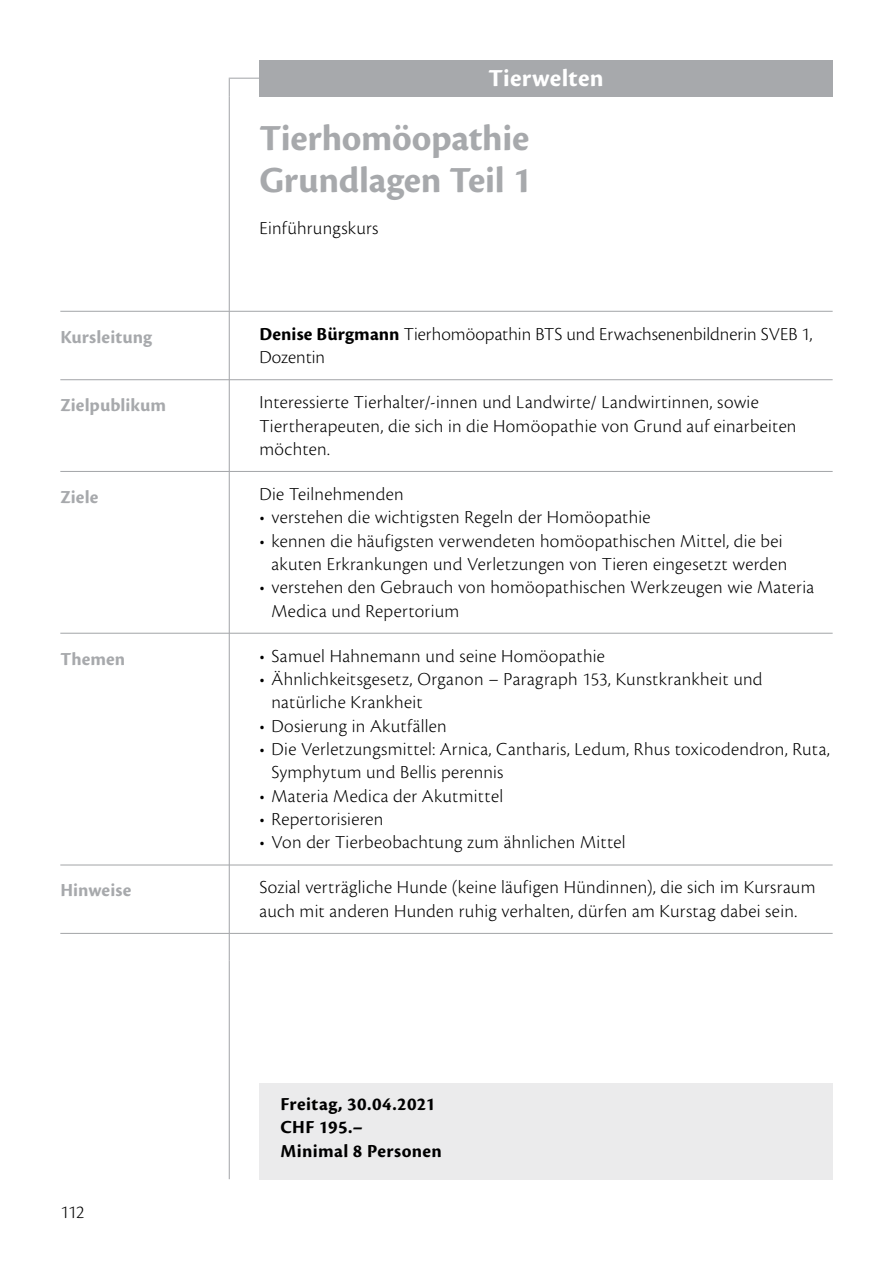
<style>
.page{position:relative;width:893px;height:1263px;background:#fff}
.page>*{position:absolute;margin:0;border:0;box-sizing:border-box;transform-origin:0 0}
.t1{font:700 38.25px/42.2px "Cronos Pro";letter-spacing:-.005em;color:#a7a9ac}
.t2{font:700 25.5px "Cronos Pro";letter-spacing:.01em;color:#fff}
.t3{font:300 19.05px/23.4px "Cronos Pro";letter-spacing:.015em;color:#000}
.t4{font:700 19.05px "Cronos Pro";letter-spacing:.005em;color:#a7a9ac}
.t5{font:700 19.05px/23.4px "Cronos Pro";letter-spacing:.02em;color:#000}
.s1{font-weight:700}
</style>
<div class="page">
<div style="left:259px;top:60px;width:574px;height:36px;background:#a7a9ac"></div>
<svg style="left:229px;top:79px;width:1px;height:17px"></svg>
<hr style="left:229px;top:96px;width:1px;height:215px;background:#a7a9ac">
<hr style="left:229px;top:78px;width:30px;height:1px;background:#a7a9ac">
<hr style="left:229px;top:311px;width:1px;height:649px;background:#a7a9ac">
<hr style="left:229px;top:960px;width:1px;height:219px;background:#a7a9ac">
<hr style="left:229px;top:933px;width:604px;height:1px;background:#a7a9ac">
<hr style="left:229px;top:864px;width:604px;height:1px;background:#a7a9ac">
<hr style="left:229px;top:633px;width:604px;height:1px;background:#a7a9ac">
<hr style="left:60px;top:379px;width:169px;height:1px;background:#a7a9ac">
<hr style="left:60px;top:471px;width:169px;height:1px;background:#a7a9ac">
<hr style="left:60px;top:633px;width:169px;height:1px;background:#a7a9ac">
<hr style="left:229px;top:471px;width:604px;height:1px;background:#a7a9ac">
<hr style="left:229px;top:311px;width:604px;height:1px;background:#a7a9ac">
<hr style="left:229px;top:379px;width:604px;height:1px;background:#a7a9ac">
<hr style="left:60px;top:864px;width:169px;height:1px;background:#a7a9ac">
<hr style="left:60px;top:933px;width:169px;height:1px;background:#a7a9ac">
<hr style="left:60px;top:311px;width:169px;height:1px;background:#a7a9ac">
<div style="left:259px;top:1083px;width:574px;height:96px;background:#ebebec"></div>
<h2 class="t2" style="left:488px;top:64px;width:117px">Tierwelten</h2>
<h1 class="t1" style="left:259px;top:118px;width:274px">Tierhomöopathie<br>Grundlagen Teil 1</h1>
<p class="t3" style="left:259px;top:217px;width:121px">Einführungskurs</p>
<p class="t4" style="left:60px;top:326px;width:93px">Kursleitung</p>
<p class="t3" style="left:259px;top:322px;width:555px"><span class="s1">Denise Bürgmann</span> Tierhomöopathin BTS und Erwachsenenbildnerin SVEB 1,<br>Dozentin</p>
<p class="t4" style="left:60px;top:394px;width:107px">Zielpublikum</p>
<p class="t3" style="left:259px;top:390px;width:539px">Interessierte Tierhalter/-innen und Landwirte/ Landwirtinnen, sowie<br>Tiertherapeuten, die sich in die Homöopathie von Grund auf einarbeiten möchten.</p>
<p class="t4" style="left:60px;top:486px;width:40px">Ziele</p>
<p class="t3" style="left:259px;top:482px;width:146px">Die Teilnehmenden</p>
<p class="t3" style="left:259px;top:506px;width:393px">• verstehen die wichtigsten Regeln der Homöopathie</p>
<p class="t3" style="left:259px;top:529px;width:529px;text-align:right">• kennen die häufigsten verwendeten homöopathischen Mittel, die bei akuten Erkrankungen und Verletzungen von Tieren eingesetzt werden</p>
<p class="t3" style="left:272px;top:576px;width:544px;text-indent:-12px">• verstehen den Gebrauch von homöopathischen Werkzeugen wie Materia<br>Medica und Repertorium</p>
<p class="t4" style="left:60px;top:648px;width:66px">Themen</p>
<p class="t3" style="left:259px;top:644px;width:347px">• Samuel Hahnemann und seine Homöopathie</p>
<p class="t3" style="left:272px;top:667px;width:493px;text-indent:-12px">• Ähnlichkeitsgesetz, Organon – Paragraph 153, Kunstkrankheit und natürliche Krankheit</p>
<p class="t3" style="left:259px;top:714px;width:189px">• Dosierung in Akutfällen</p>
<p class="t3" style="left:272px;top:737px;width:560px;text-indent:-12px">• Die Verletzungsmittel: Arnica, Cantharis, Ledum, Rhus toxicodendron, Ruta,<br>Symphytum und Bellis perennis</p>
<p class="t3" style="left:259px;top:784px;width:245px">• Materia Medica der Akutmittel</p>
<p class="t3" style="left:259px;top:807px;width:125px">• Repertorisieren</p>
<p class="t3" style="left:259px;top:831px;width:368px">• Von der Tierbeobachtung zum ähnlichen Mittel</p>
<p class="t4" style="left:60px;top:879px;width:72px">Hinweise</p>
<p class="t3" style="left:259px;top:876px;width:558px">Sozial verträgliche Hunde (keine läufigen Hündinnen), die sich im Kursraum auch mit anderen Hunden ruhig verhalten, dürfen am Kurstag dabei sein.</p>
<p class="t3" style="left:60px;top:1200px;width:26px">112</p>
<p class="t5" style="left:281px;top:1092px;width:163px">Freitag, 30.04.2021<br>CHF 195.–<br>Minimal 8 Personen</p>
</div>
